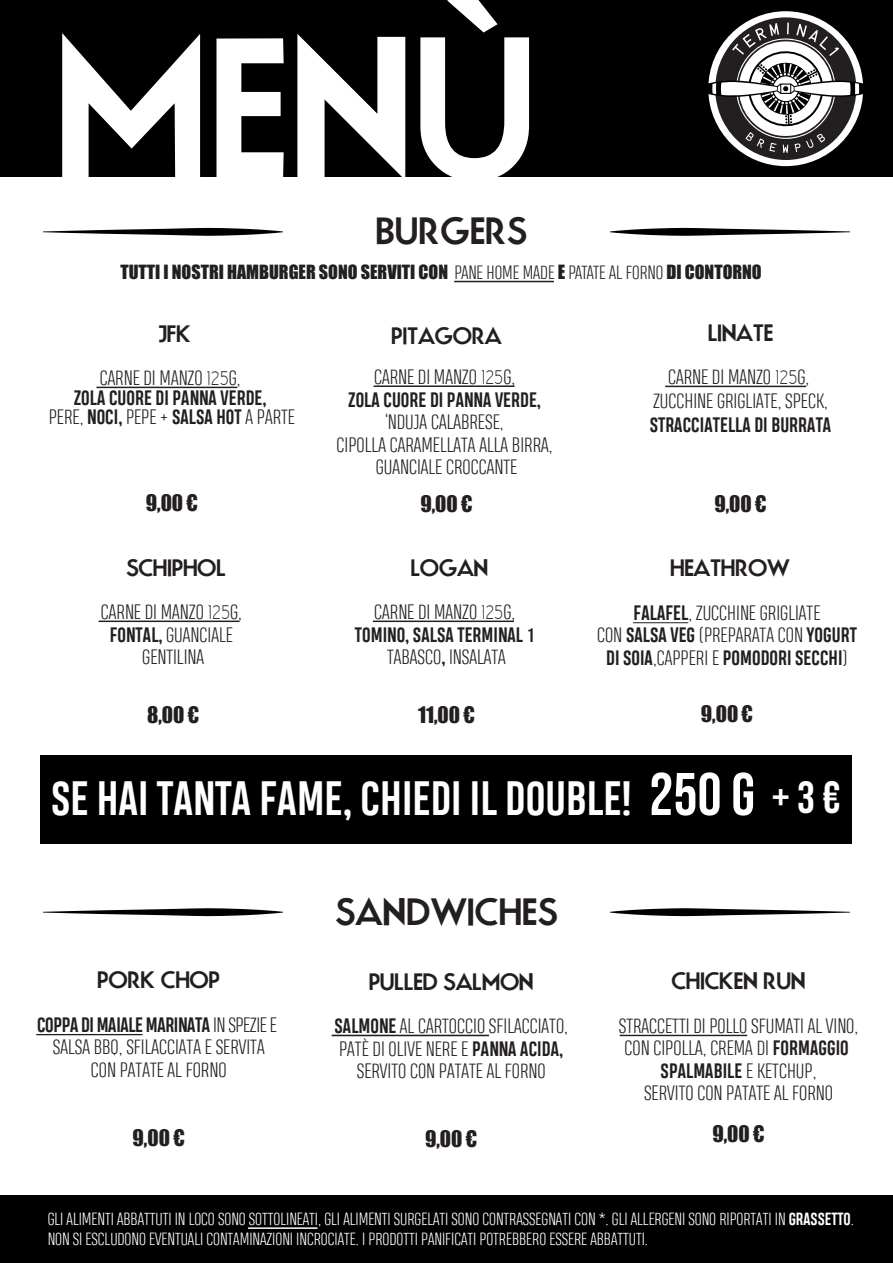
<style>
.page{position:relative;width:893px;height:1263px;background:#fff}
.page>*{position:absolute;margin:0;border:0;box-sizing:border-box;transform-origin:0 0}
.t1{font:700 188.55px "Movement";color:#fff}
.t2{font:700 45px "Heading Pro Trial";color:#fff}
.t3{font:700 36px "Movement";color:#231f20}
.t4{font:700 22.5px "Movement";letter-spacing:-.02em;color:#231f20}
.t5{font:21px "Impact";color:#231f20}
.t6{font:300 19.5px/22.5px "Heading Pro Trial";color:#231f20;text-align:center}
.t7{font:700 19.5px/19.5px "Heading Pro Trial";color:#231f20;text-align:center}
.t8{font:18px "Impact";color:#231f20}
.t9{font:300 16.5px/19.8px "Heading Pro Trial";color:#fff}
.s1{font-family:"Heading Pro Trial";font-weight:300}
.s2{font-weight:300}
.s3{font-family:"Capsuula";font-weight:400}
.s4{font-weight:700}
.s5{font-family:"Bebas Neue";font-weight:400}
.s6{font-family:"Bebas Neue";font-weight:400;font-size:60px}
</style>
<div class="page">
<div style="left:0;top:0;width:893px;height:177px;background:#000001"></div>
<div style="left:0;top:1195px;width:893px;height:68px;background:#000001"></div>
<hr style="left:454px;top:281px;width:100px;height:1px;background:#231f20">
<svg style="left:610px;top:228px;width:240px;height:8px"></svg>
<svg style="left:43px;top:228px;width:240px;height:8px"></svg>
<hr style="left:96px;top:387px;width:141px;height:1px;background:#231f20">
<hr style="left:374px;top:385px;width:141px;height:2px;background:#231f20">
<hr style="left:665px;top:386px;width:141px;height:1px;background:#231f20">
<div style="left:41px;top:755px;width:811px;height:88px;background:#000001"></div>
<svg style="left:610px;top:908px;width:240px;height:8px"></svg>
<svg style="left:43px;top:908px;width:240px;height:8px"></svg>
<hr style="left:99px;top:620px;width:141px;height:2px;background:#231f20">
<hr style="left:373px;top:620px;width:141px;height:2px;background:#231f20">
<hr style="left:633px;top:622px;width:55px;height:1px;background:#231f20">
<hr style="left:332px;top:1035px;width:157px;height:1px;background:#231f20">
<hr style="left:36px;top:1034px;width:107px;height:1px;background:#231f20">
<hr style="left:620px;top:1035px;width:127px;height:1px;background:#231f20">
<div style="left:708px;top:11px;width:155px;height:155px;background:#fff;border-radius:50%"></div>
<svg style="left:708px;top:17px;width:155px;height:143px"></svg>
<hr style="left:248px;top:1227px;width:70px;height:2px;background:#fff">
<h1 class="t1" style="left:53px;top:-11px;width:484px">MENÙ</h1>
<h3 class="t3" style="left:376px;top:208px;width:153px">BURGERS</h3>
<p class="t8" style="left:120px;top:258px;width:643px">TUTTI I NOSTRI HAMBURGER SONO SERVITI CON <span class="s1">PANE HOME MADE</span> E <span class="s1">PATATE AL FORNO</span> DI CONTORNO</p>
<p class="t4" style="left:158px;top:319px;width:34px">JFK</p>
<p class="t7" style="left:49px;top:370px;width:248px"><span class="s2">CARNE DI MANZO</span> <span class="s3">125</span><span class="s2">G,<br></span>ZOLA CUORE DI PANNA VERDE,<br><span class="s2">PERE,</span> NOCI, <span class="s2">PEPE +</span> SALSA HOT <span class="s2">A PARTE</span></p>
<p class="t5" style="left:146px;top:487px;width:54px">9,00 €</p>
<p class="t4" style="left:391px;top:321px;width:112px">PITAGORA</p>
<p class="t7" style="left:348px;top:368px;width:194px;line-height:22.5px"><span class="s2">CARNE DI MANZO</span> <span class="s3">125</span><span class="s2">G,<br></span>ZOLA CUORE DI PANNA VERDE,</p>
<p class="t6" style="left:337px;top:413px;width:217px">‘NDUJA CALABRESE,<br>CIPOLLA CARAMELLATA ALLA BIRRA,<br>GUANCIALE CROCCANTE</p>
<p class="t5" style="left:420px;top:487px;width:54px">9,00 €</p>
<p class="t4" style="left:708px;top:318px;width:67px">LINATE</p>
<p class="t6" style="left:653px;top:367px;width:176px;line-height:24px">CARNE DI MANZO <span class="s3">125</span>G,<br>ZUCCHINE GRIGLIATE, SPECK,</p>
<p class="t7" style="left:650px;top:417px;width:183px">STRACCIATELLA DI BURRATA</p>
<p class="t5" style="left:714px;top:487px;width:54px">9,00 €</p>
<p class="t4" style="left:126px;top:553px;width:102px">SCHIPHOL</p>
<p class="t6" style="left:101px;top:603px;width:142px">CARNE DI MANZO <span class="s3">125</span>G,<br><span class="s4">FONTAL,</span> GUANCIALE<br>GENTILINA</p>
<p class="t5" style="left:147px;top:698px;width:54px">8,00 €</p>
<p class="t4" style="left:410px;top:553px;width:80px">LOGAN</p>
<p class="t6" style="left:355px;top:603px;width:181px">CARNE DI MANZO <span class="s3">125</span>G,<br><span class="s4">TOMINO, SALSA TERMINAL</span> <span class="s5">1<br></span>TABASCO<span class="s4">,</span> INSALATA</p>
<p class="t5" style="left:418px;top:698px;width:58px">11,00 €</p>
<p class="t4" style="left:670px;top:554px;width:121px">HEATHROW</p>
<p class="t6" style="left:597px;top:603px;width:261px"><span class="s4">FALAFEL</span>, ZUCCHINE GRIGLIATE<br>CON <span class="s4">SALSA VEG</span> (PREPARATA CON <span class="s4">YOGURT<br>DI SOIA</span>,CAPPERI E <span class="s4">POMODORI SECCHI</span>)</p>
<p class="t5" style="left:701px;top:697px;width:54px">9,00 €</p>
<h2 class="t2" style="left:51px;top:771px;width:791px">SE HAI TANTA FAME, CHIEDI IL DOUBLE! <span class="s6">250 G</span> <span class="s5">+ 3 €</span></h2>
<p class="t4" style="left:97px;top:966px;width:124px">PORK CHOP</p>
<p class="t6" style="left:37px;top:1015px;width:241px"><span class="s4">COPPA DI MAIALE MARINATA</span> IN SPEZIE E<br>SALSA BBQ, SFILACCIATA E SERVITA<br>CON PATATE AL FORNO</p>
<p class="t5" style="left:133px;top:1121px;width:54px">9,00 €</p>
<h3 class="t3" style="left:335px;top:888px;width:224px">SANDWICHES</h3>
<p class="t4" style="left:369px;top:967px;width:167px">PULLED SALMON</p>
<p class="t6" style="left:334px;top:1017px;width:235px"><span class="s4">SALMONE</span> AL CARTOCCIO SFILACCIATO,<br>PATÈ DI OLIVE NERE E <span class="s4">PANNA ACIDA,<br></span>SERVITO CON PATATE AL FORNO</p>
<p class="t5" style="left:425px;top:1123px;width:54px">9,00 €</p>
<p class="t4" style="left:671px;top:967px;width:136px">CHICKEN RUN</p>
<p class="t6" style="left:619px;top:1016px;width:241px">STRACCETTI DI POLLO SFUMATI AL VINO,<br>CON CIPOLLA, CREMA DI <span class="s4">FORMAGGIO<br>SPALMABILE</span> E KETCHUP,<br>SERVITO CON PATATE AL FORNO</p>
<p class="t5" style="left:712px;top:1118px;width:54px">9,00 €</p>
<p class="t9" style="left:48px;top:1211px;width:808px">GLI ALIMENTI ABBATTUTI IN LOCO SONO SOTTOLINEATI, GLI ALIMENTI SURGELATI SONO CONTRASSEGNATI CON *. GLI ALLERGENI SONO RIPORTATI IN <span class="s4">GRASSETTO</span>.<br>NON SI ESCLUDONO EVENTUALI CONTAMINAZIONI INCROCIATE. I PRODOTTI PANIFICATI POTREBBERO ESSERE ABBATTUTI.</p>
</div>
